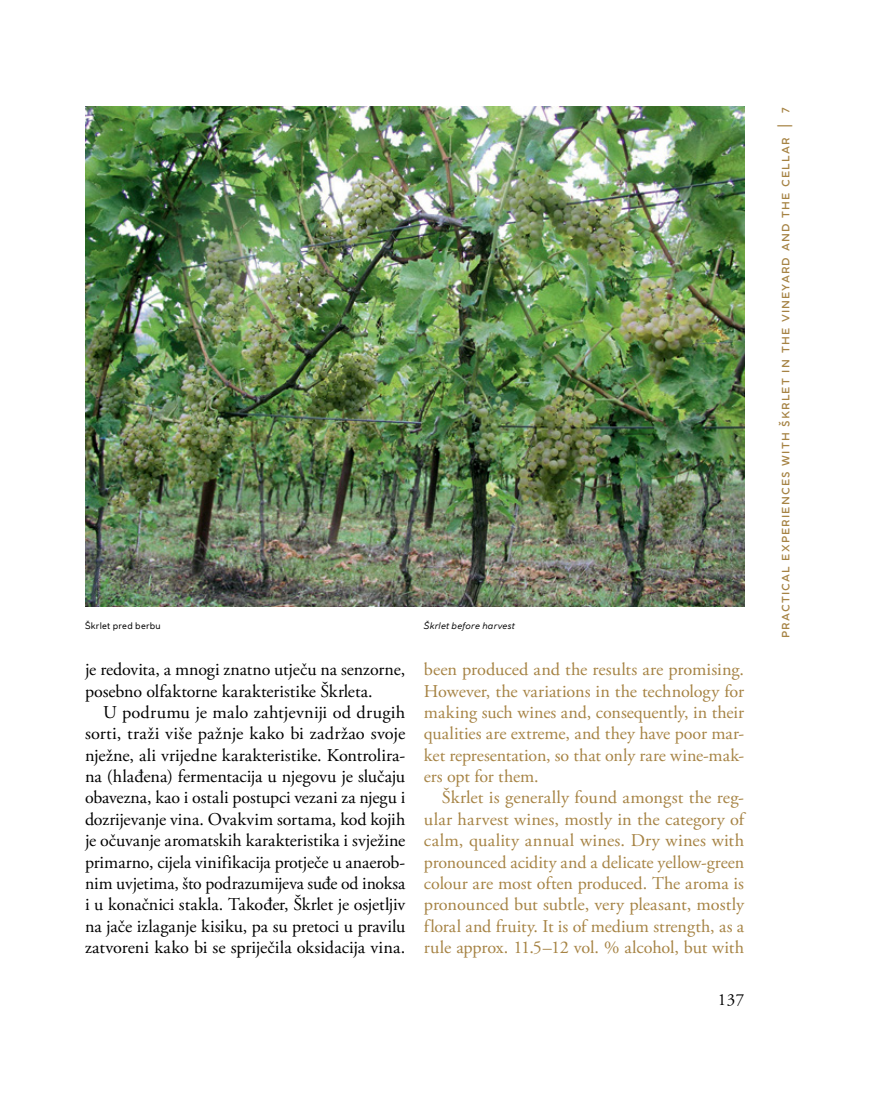
<style>
.page{position:relative;width:893px;height:1106px;background:#fff}
.page>*{position:absolute;margin:0;border:0;box-sizing:border-box;transform-origin:0 0}
.t1{font:18px/21.3px "Adobe Garamond Pro";letter-spacing:.005em;color:#000}
.t2{font:18px/21.3px "Adobe Garamond Pro";letter-spacing:-.01em;color:#a68344;text-align:justify}
.t3{font:16.95px "Adobe Garamond Pro";color:#000}
.t4{font:15px "Coco Gothic Pro";letter-spacing:.08em;color:#a68344}
.t5{font:italic 9px "Coco Gothic Pro";letter-spacing:.03em;color:#000}
.t6{font:9px "Coco Gothic Pro";color:#000}
</style>
<div class="page">
<img style="left:85px;top:106px;width:659px;height:501px">
<p class="t6" style="left:85px;top:619px;width:77px">Škrlet pred berbu</p>
<p class="t5" style="left:424px;top:619px;width:92px">Škrlet before harvest</p>
<p class="t1" style="left:85px;top:659px;width:322px">je redovita, a mnogi znatno utječu na senzorne, posebno olfaktorne karakteristike Škrleta.</p>
<p class="t1" style="left:85px;top:702px;width:322px;text-align:justify;text-indent:18px">U podrumu je malo zahtjevniji od drugih sorti, traži više pažnje kako bi zadržao svoje nježne, ali vrijedne karakteristike. Kontrolira&shy;na (hlađena) fermentacija u njegovu je slučaju obavezna, kao i ostali postupci vezani za njegu i dozrijevanje vina. Ovakvim sortama, kod kojih je očuvanje aromatskih karakteristika i svježine primarno, cijela vinifikacija protječe u anaerob&shy;nim uvjetima, što podrazumijeva suđe od inoksa i u konačnici stakla. Također, Škrlet je osjetljiv na jače izlaganje kisiku, pa su pretoci u pravilu zatvoreni kako bi se spriječila oksidacija vina.</p>
<p class="t2" style="left:424px;top:659px;width:322px">been produced and the results are promising.<br>However, the variations in the technology for making such wines and, consequently, in their qualities are extreme, and they have poor mar&shy;ket representation, so that only rare wine-mak&shy;ers opt for them.</p>
<p class="t2" style="left:424px;top:787px;width:324px;text-align:left;text-indent:18px">Škrlet is generally found amongst the reg&shy;ular harvest wines, mostly in the category of calm, quality annual wines. Dry wines with pronounced acidity and a delicate yellow-green colour are most often produced. The aroma is pronounced but subtle, very pleasant, mostly floral and fruity. It is of medium strength, as a rule approx. 11.5–12 vol. % alcohol, but with</p>
<p class="t3" style="left:718px;top:989px;width:28px">137</p>
<p class="t4" style="left:773px;top:638px;width:532px;rotate:-90deg">practical experiences with škrlet in the vineyard and the cellar | 7</p>
</div>
